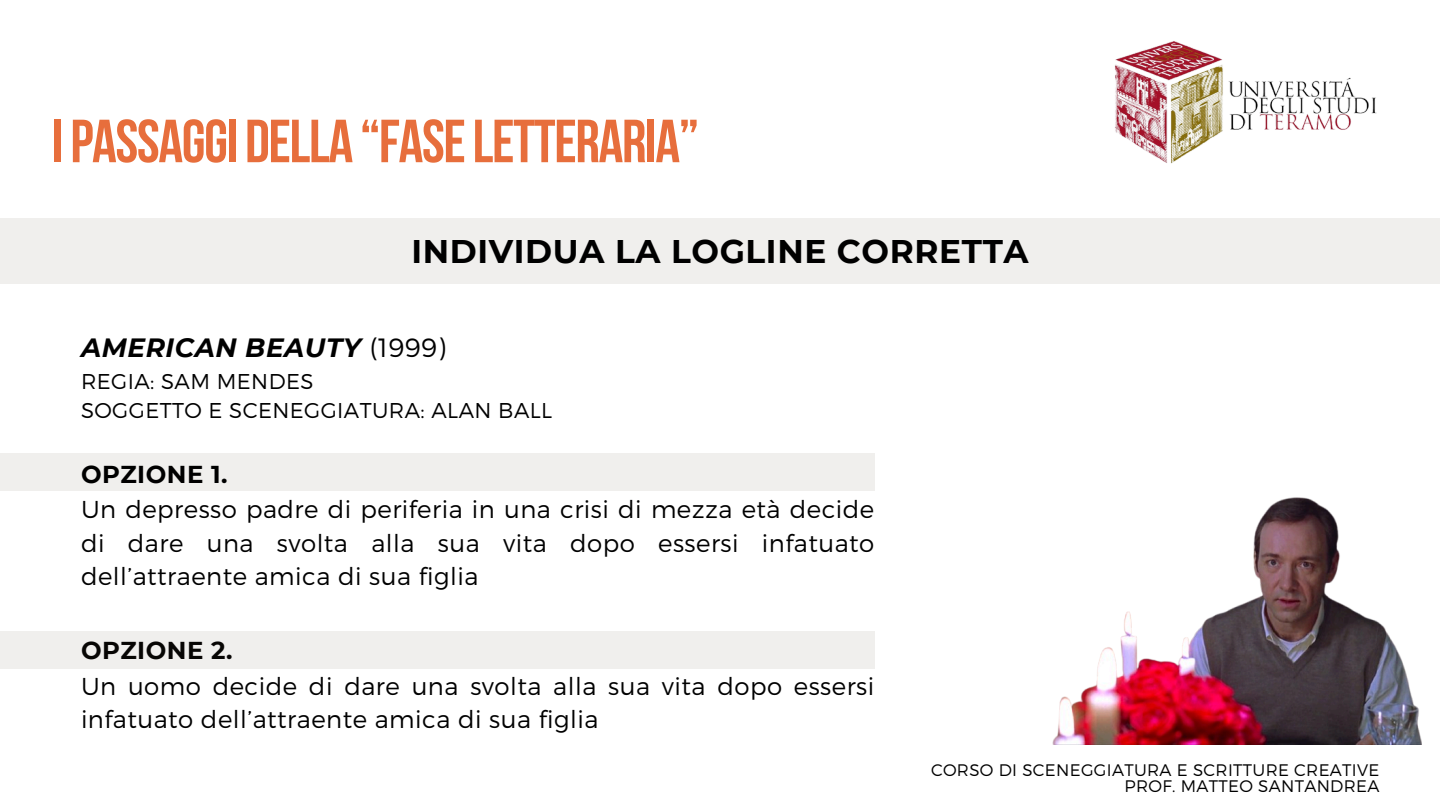
<style>
.page{position:relative;width:1440px;height:810px;background:#fff}
.page>*{position:absolute;margin:0;border:0;box-sizing:border-box;transform-origin:0 0}
.t1{font:60.7px "Bebas Neue Cyrillic";letter-spacing:-.02em;color:#e76e3c}
.t2{font:700 32.7px "Montserrat";letter-spacing:.02em;color:#000}
.t3{font:italic 700 26.4px "Montserrat";letter-spacing:.02em;color:#000}
.t4{font:300 24.4px/34.2px "Montserrat";letter-spacing:.02em;color:#000}
.t5{font:300 21.4px/29.2px "Montserrat";letter-spacing:.02em;color:#000}
.t6{font:300 16.7px "Montserrat";letter-spacing:.02em;color:#000}
.s1{font-weight:300;font-style:normal}
.s2{font-weight:700}
</style>
<div class="page">
<img style="left:1115px;top:41px;width:262px;height:123px">
<div style="left:0;top:218px;width:1440px;height:66px;background:#f0efed"></div>
<img style="left:1052px;top:497px;width:370px;height:247px">
<div style="left:0;top:453px;width:875px;height:38px;background:#f0efed"></div>
<div style="left:0;top:631px;width:875px;height:38px;background:#f0efed"></div>
<h1 class="t1" style="left:52px;top:117px;width:648px">IPASSAGGI DELLA “FASELETTERARIA”</h1>
<p class="t2" style="left:411px;top:231px;width:619px">INDIVIDUA LA LOGLINE CORRETTA</p>
<p class="t3" style="left:81px;top:331px;width:367px">AMERICAN BEAUTY <span class="s1">(1999)</span></p>
<p class="t5" style="left:81px;top:366px;width:473px">REGIA: SAM MENDES<br>SOGGETTO E SCENEGGIATURA: ALAN BALL</p>
<h3 class="t4" style="left:81px;top:456px;width:795px"><span class="s2">OPZIONE 1.<br></span>Un depresso padre di periferia in una crisi di mezza età decide di dare una svolta alla sua vita dopo essersi infatuato dell’attraente amica di sua figlia</h3>
<h3 class="t4" style="left:81px;top:632px;width:795px;line-height:34.5px"><span class="s2">OPZIONE 2.<br></span>Un uomo decide di dare una svolta alla sua vita dopo essersi infatuato dell’attraente amica di sua figlia</h3>
<h2 class="t6" style="left:931px;top:760px;width:450px">CORSO DI SCENEGGIATURA E SCRITTURE CREATIVE</h2>
<h4 class="t6" style="left:1125px;top:775px;width:256px">PROF. MATTEO SANTANDREA</h4>
</div>
